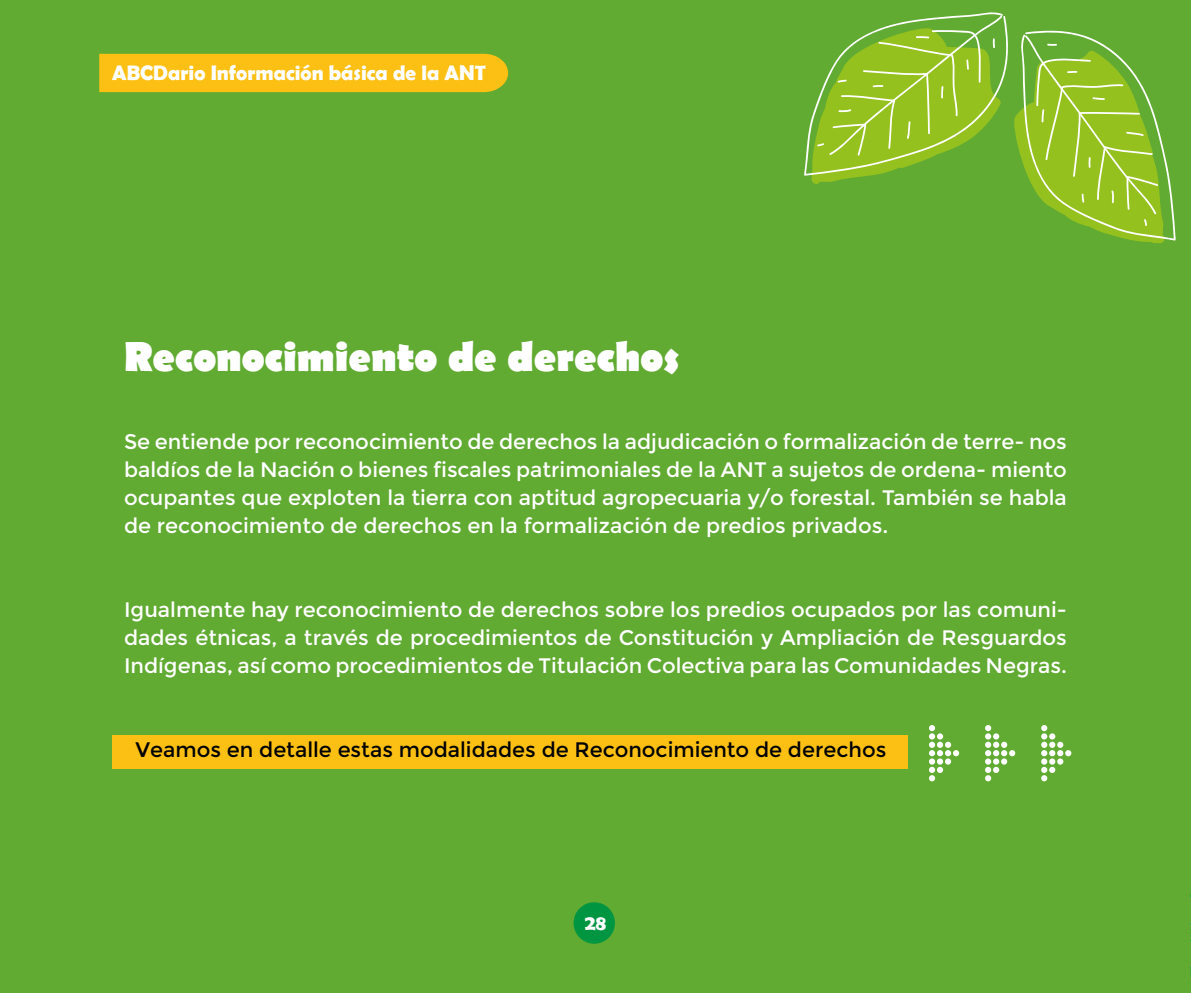
<style>
.page{position:relative;width:1191px;height:993px;background:#fff}
.page>*{position:absolute;margin:0;border:0;box-sizing:border-box;transform-origin:0 0}
.t1{font:700 42px "Berlin Sans FB";color:#fff}
.t2{font:21px/28px "Montserrat";color:#fff;text-align:justify}
.t3{font:21px "Montserrat";color:#000}
.t4{font:700 21px "Berlin Sans FB Demi";color:#fff}
</style>
<div class="page">
<div style="left:0;top:0;width:1191px;height:992px;background:#61ab32"></div>
<div style="left:573px;top:901px;width:42px;height:42px;background:#009641;border-radius:50%"></div>
<div style="left:99px;top:54px;width:409px;height:38px;background:#fcc014"></div>
<svg style="left:804px;top:12px;width:371px;height:232px"></svg>
<div style="left:112px;top:735px;width:795px;height:33px;background:#fcc014"></div>
<svg style="left:929px;top:749px;width:6px;height:7px"></svg>
<svg style="left:929px;top:724px;width:6px;height:7px"></svg>
<svg style="left:937px;top:749px;width:6px;height:7px"></svg>
<svg style="left:929px;top:758px;width:22px;height:23px"></svg>
<svg style="left:945px;top:749px;width:6px;height:7px"></svg>
<svg style="left:929px;top:733px;width:22px;height:14px"></svg>
<svg style="left:953px;top:749px;width:6px;height:7px"></svg>
<svg style="left:985px;top:749px;width:6px;height:7px"></svg>
<svg style="left:985px;top:724px;width:6px;height:7px"></svg>
<svg style="left:993px;top:749px;width:6px;height:7px"></svg>
<svg style="left:985px;top:758px;width:22px;height:23px"></svg>
<svg style="left:1001px;top:749px;width:6px;height:7px"></svg>
<svg style="left:985px;top:733px;width:22px;height:14px"></svg>
<svg style="left:1009px;top:749px;width:6px;height:7px"></svg>
<svg style="left:1041px;top:749px;width:6px;height:7px"></svg>
<svg style="left:1041px;top:724px;width:6px;height:7px"></svg>
<svg style="left:1049px;top:749px;width:6px;height:7px"></svg>
<svg style="left:1041px;top:758px;width:22px;height:23px"></svg>
<svg style="left:1057px;top:749px;width:6px;height:7px"></svg>
<svg style="left:1041px;top:733px;width:22px;height:14px"></svg>
<svg style="left:1065px;top:749px;width:6px;height:7px"></svg>
<svg style="left:1190px;top:893px;width:1px;height:84px"></svg>
<p class="t4" style="left:112px;top:60px;width:375px">ABCDario Información básica de la ANT</p>
<h1 class="t1" style="left:124px;top:332px;width:556px">Reconocimiento de derechos</h1>
<p class="t2" style="left:124px;top:428px;width:944px">Se entiende por reconocimiento de derechos la adjudicación o formalización de terre- nos baldíos de la Nación o bienes fiscales patrimoniales de la ANT a sujetos de ordena- miento ocupantes que exploten la tierra con aptitud agropecuaria y/o forestal. También se habla de reconocimiento de derechos en la formalización de predios privados.</p>
<p class="t2" style="left:124px;top:596px;width:944px">Igualmente hay reconocimiento de derechos sobre los predios ocupados por las comuni&shy;dades étnicas, a través de procedimientos de Constitución y Ampliación de Resguardos Indígenas, así como procedimientos de Titulación Colectiva para las Comunidades Negras.</p>
<p class="t3" style="left:136px;top:737px;width:752px">Veamos en detalle estas modalidades de Reconocimiento de derechos</p>
<p class="t4" style="left:585px;top:910px;width:23px">28</p>
</div>
